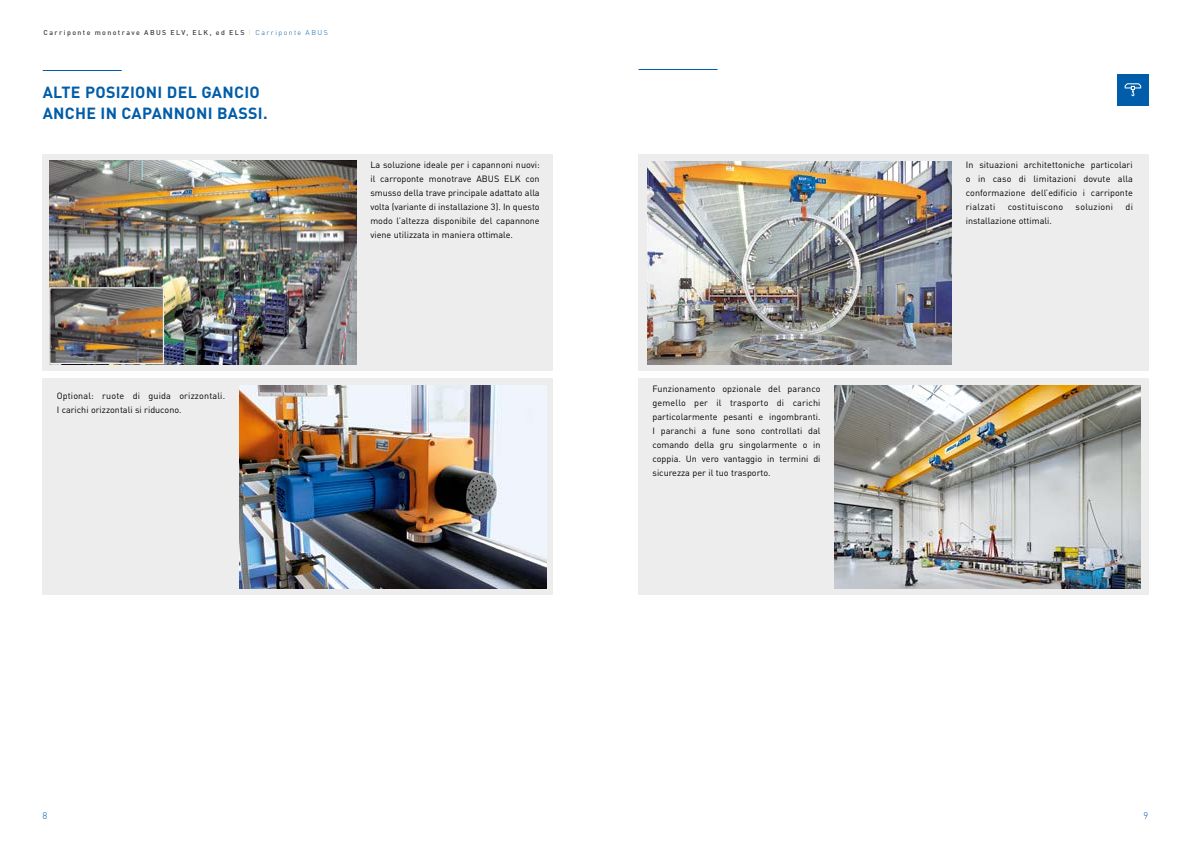
<style>
.page{position:relative;width:1191px;height:842px;background:#fff}
.page>*{position:absolute;margin:0;border:0;box-sizing:border-box;transform-origin:0 0}
.t1{font:700 16px/21px "DIN Pro";letter-spacing:.02em;color:#005da9}
.t2{font:300 9.5px "DIN Pro";color:#005da9}
.t3{font:9px/14px "DIN Pro";color:#000;text-align:justify}
.t4{font:9px "DIN Pro";letter-spacing:.03em;color:#000}
.t5{font:500 7px "DIN Pro";letter-spacing:.2em;color:#3c3c3b}
.s1{font-weight:300;color:#f9b000}
.s2{font-weight:300;color:#005da9}
</style>
<div class="page">
<div style="left:43px;top:154px;width:510px;height:217px;background:#ededed"></div>
<div style="left:43px;top:378px;width:510px;height:217px;background:#ededed"></div>
<div style="left:638px;top:154px;width:510px;height:217px;background:#ededed"></div>
<div style="left:638px;top:378px;width:510px;height:217px;background:#ededed"></div>
<img style="left:647px;top:161px;width:304px;height:203px">
<img style="left:834px;top:385px;width:306px;height:203px">
<img style="left:49px;top:161px;width:307px;height:203px">
<img style="left:51px;top:289px;width:111px;height:73px">
<div style="left:49px;top:287px;width:115px;height:77px;border:1px solid #ededed"></div>
<img style="left:239px;top:385px;width:307px;height:203px">
<hr style="left:43px;top:70px;width:78px;height:1px;background:#005da9">
<hr style="left:639px;top:69px;width:78px;height:1px;background:#005da9">
<div style="left:1117px;top:74px;width:31px;height:31px;background:#005da9"></div>
<svg style="left:1124px;top:83px;width:17px;height:13px"></svg>
<p class="t5" style="left:44px;top:27px;width:286px">Carriponte monotrave ABUS ELV, ELK, ed ELS <span class="s1">|</span> <span class="s2">Carriponte ABUS</span></p>
<h1 class="t1" style="left:43px;top:80px;width:226px">ALTE POSIZIONI DEL GANCIO<br>ANCHE IN CAPANNONI BASSI.</h1>
<p class="t3" style="left:57px;top:388px;width:170px">Optional: ruote di guida orizzontali.<br>I carichi orizzontali si riducono.</p>
<p class="t3" style="left:370px;top:157px;width:171px">La soluzione ideale per i capannoni nuovi: il carroponte monotrave ABUS ELK con smusso della trave principale adattato alla volta (variante di installazione 3). In questo modo l’altezza disponibile del capannone viene utilizzata in maniera ottimale.</p>
<p class="t3" style="left:652px;top:381px;width:170px">Funzionamento opzionale del paranco gemello per il trasporto di carichi particolarmente pesanti e ingombranti.<br>I paranchi a fune sono controllati dal comando della gru singolarmente o in coppia. Un vero vantaggio in termini di sicurezza per il tuo trasporto.</p>
<p class="t3" style="left:966px;top:157px;width:169px">In situazioni architettoniche particolari o in caso di limitazioni dovute alla conformazione dell’edificio i carriponte rialzati</p>
<p class="t4" style="left:1007px;top:200px;width:57px">costituiscono</p>
<p class="t4" style="left:1075px;top:200px;width:39px">soluzioni</p>
<p class="t3" style="left:1125px;top:199px;width:9px">di</p>
<p class="t3" style="left:966px;top:213px;width:87px">installazione ottimali.</p>
<p class="t2" style="left:43px;top:808px;width:6px">8</p>
<p class="t2" style="left:1143px;top:808px;width:6px">9</p>
</div>
